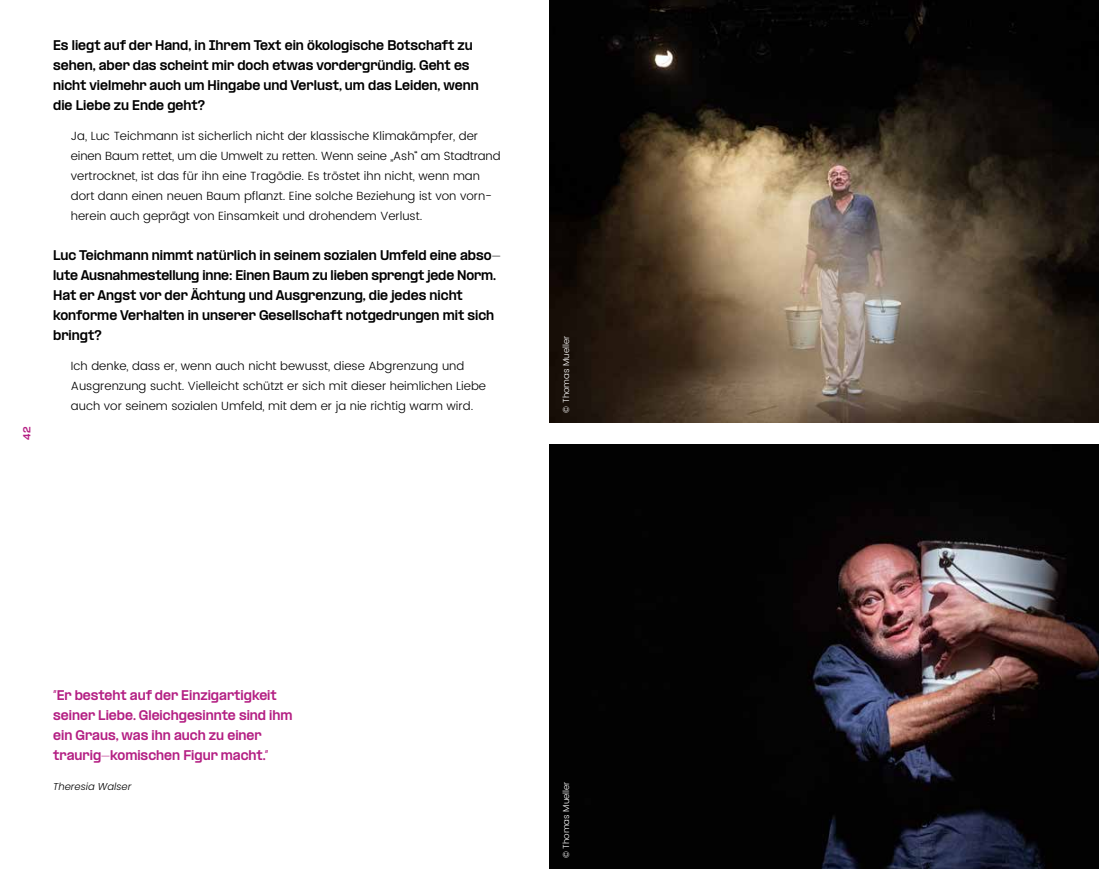
<style>
.page{position:relative;width:1099px;height:869px;background:#fff}
.page>*{position:absolute;margin:0;border:0;box-sizing:border-box;transform-origin:0 0}
.t1{font:300 11.88px/20px "Poppins";color:#000}
.t2{font:800 11.88px/20px "PP Formula";color:#000}
.t3{font:800 11.88px/20px "PP Formula";color:#b41f83}
.t4{font:italic 300 10px "Poppins";color:#000}
.t5{font:300 8.75px "Poppins";color:#fff}
.t6{font:800 8.75px "PP Formula";color:#b41f83}
</style>
<div class="page">
<img style="left:549px;top:0;width:549px;height:422px">
<img style="left:549px;top:444px;width:549px;height:424px">
<p class="t6" style="left:21px;top:439px;width:14px;rotate:-90deg">42</p>
<p class="t2" style="left:53px;top:35px;width:427px">Es liegt auf der Hand, in Ihrem Text ein ökologische Botschaft zu sehen, aber das scheint mir doch etwas vordergründig. Geht es nicht vielmehr auch um Hingabe und Verlust, um das Leiden, wenn die Liebe zu Ende geht?</p>
<p class="t1" style="left:71px;top:126px;width:431px">Ja, Luc Teichmann ist sicherlich nicht der klassische Klimakämpfer, der einen Baum rettet, um die Umwelt zu retten. Wenn seine „Ash“ am Stadtrand vertrocknet, ist das für ihn eine Tragödie. Es tröstet ihn nicht, wenn man dort dann einen neuen Baum pflanzt. Eine solche Beziehung ist von vorn&shy;herein auch geprägt von Einsamkeit und drohendem Verlust.</p>
<p class="t2" style="left:53px;top:245px;width:449px">Luc Teichmann nimmt natürlich in seinem sozialen Umfeld eine abso&shy;lute Ausnahmestellung inne: Einen Baum zu lieben sprengt jede Norm.<br>Hat er Angst vor der Ächtung und Ausgrenzung, die jedes nicht konforme Verhalten in unserer Gesellschaft notgedrungen mit sich bringt?</p>
<p class="t1" style="left:71px;top:356px;width:416px">Ich denke, dass er, wenn auch nicht bewusst, diese Abgrenzung und<br>Ausgrenzung sucht. Vielleicht schützt er sich mit dieser heimlichen Liebe auch vor seinem sozialen Umfeld, mit dem er ja nie richtig warm wird.</p>
<p class="t5" style="left:560px;top:412px;width:78px;rotate:-90deg">© Thomas Mueller</p>
<p class="t3" style="left:53px;top:685px;width:241px">”Er besteht auf der Einzigartigkeit seiner Liebe. Gleichgesinnte sind ihm ein Graus, was ihn auch zu einer traurig-komischen Figur macht.”</p>
<p class="t4" style="left:53px;top:780px;width:80px">Theresia Walser</p>
<p class="t5" style="left:560px;top:857px;width:78px;rotate:-90deg">© Thomas Mueller</p>
</div>
